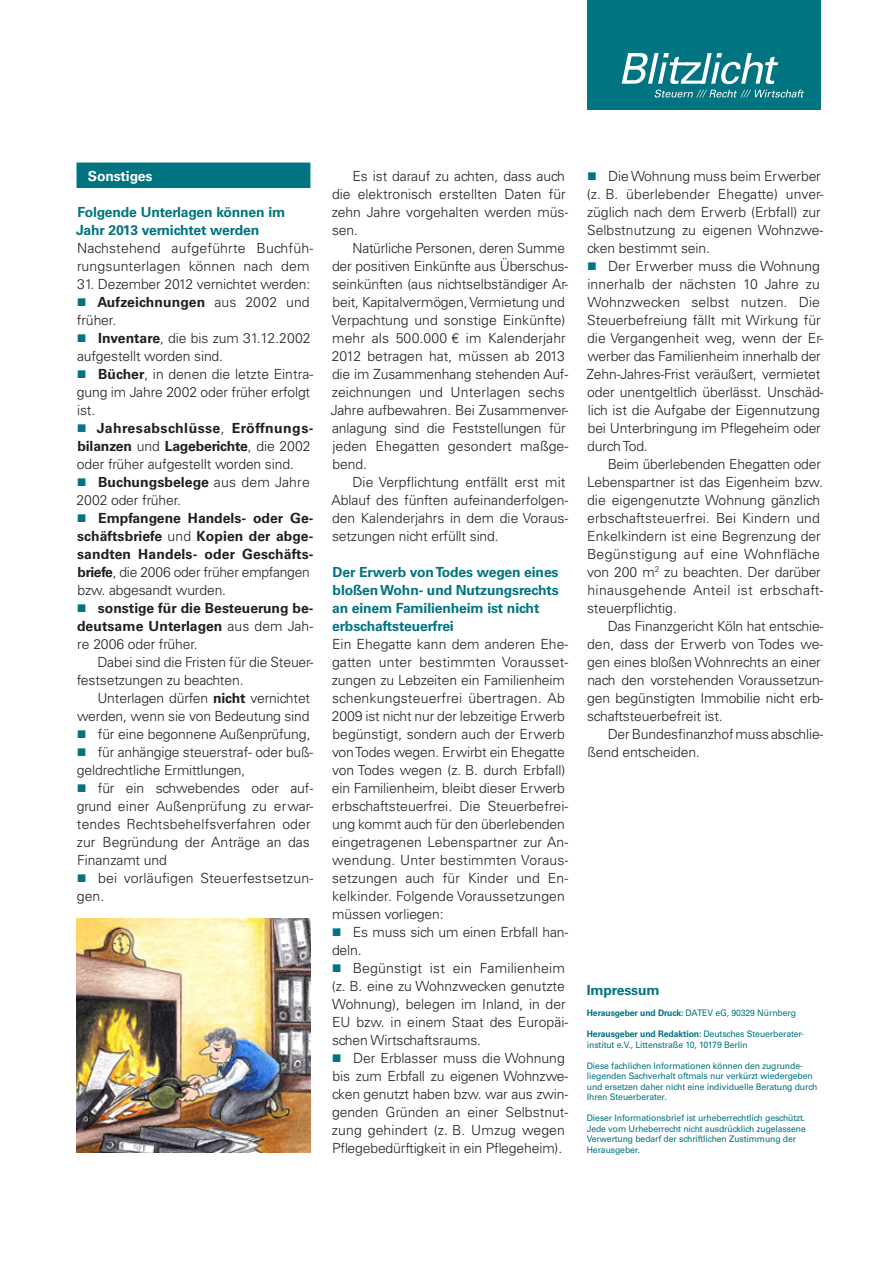
<style>
.page{position:relative;width:893px;height:1263px;background:#fff}
.page>*{position:absolute;margin:0;border:0;box-sizing:border-box;transform-origin:0 0}
.Grundtext{font:300 13.95px/18px "Univers LT Std";letter-spacing:-.01em;color:#231f20}
.t1{font:700 13.95px/18px "Univers LT Std";letter-spacing:.005em;color:#231f20}
.Überschrift{font:700 13.95px/18px "Univers LT Std";letter-spacing:-.01em;color:#007480}
.Grundtext-2{font:300 13.95px/18px "Univers LT Std";letter-spacing:.01em;color:#231f20}
.Rubrikbalken{font:700 13.95px "Univers LT Std";letter-spacing:-.01em;color:#fff}
.t2{font:9px/10.5px "Univers LT Std";letter-spacing:-.01em;color:#007480;scale:.96 1}
.s1{font-weight:700}
.s2{font-weight:300}
</style>
<div class="page">
<div style="left:587px;top:0;width:234px;height:110px;background:#007480"></div>
<svg style="left:622px;top:53px;width:156px;height:31px"></svg>
<svg style="left:655px;top:90px;width:149px;height:8px"></svg>
<div style="left:77px;top:163px;width:233px;height:25px;background:#007480"></div>
<img style="left:77px;top:918px;width:233px;height:235px">
<p class="Rubrikbalken" style="left:88px;top:167px;width:66px">Sonstiges</p>
<p class="Überschrift" style="left:76px;top:203px;width:211px">Folgende Unterlagen können im<br>Jahr 2013 vernichtet werden</p>
<p class="Grundtext-2" style="left:77px;top:239px;width:238px">Nachstehend aufgeführte Buchfüh&shy;rungsunterlagen können nach dem</p>
<p class="Grundtext" style="left:77px;top:275px;width:235px">31. Dezember 2012 vernichtet werden:</p>
<p class="Grundtext" style="left:77px;top:293px;width:234px;text-indent:20px"><span class="s1">Aufzeichnungen</span> aus 2002 und früher.</p>
<p class="Grundtext" style="left:77px;top:329px;width:235px;text-indent:21px"><span class="s1">Inventare</span>, die bis zum 31.12.2002 aufgestellt worden sind.</p>
<p class="Grundtext" style="left:77px;top:365px;width:238px;text-indent:21px"><span class="s1">Bücher</span>, in denen die letzte Eintra&shy;gung im Jahre 2002 oder früher erfolgt ist.</p>
<p class="t1" style="left:77px;top:419px;width:238px;text-indent:20px">Jahresabschlüsse<span class="s2">,</span> Eröffnungs&shy;bilanzen <span class="s2">und</span> Lageberichte<span class="s2">, die 2002 oder früher aufgestellt worden sind.</span></p>
<p class="Grundtext" style="left:77px;top:473px;width:235px;text-indent:22px"><span class="s1">Buchungsbelege</span> aus dem Jahre<br>2002 oder früher.</p>
<p class="t1" style="left:77px;top:509px;width:238px;text-indent:21px">Empfangene Handels- oder Ge&shy;schäftsbriefe <span class="s2">und</span> Kopien der abge&shy;sandten Handels- oder Geschäfts&shy;briefe<span class="s2">, die 2006 oder früher empfangen bzw. abgesandt wurden.</span></p>
<p class="t1" style="left:77px;top:599px;width:238px;text-align:justify;text-indent:21px">sonstige für die Besteuerung be&shy;deutsame Unterlagen <span class="s2">aus dem Jah&shy;re 2006 oder früher.</span></p>
<p class="Grundtext" style="left:77px;top:653px;width:238px;text-indent:20px">Dabei sind die Fristen für die Steuer&shy;festsetzungen zu beachten.</p>
<p class="Grundtext" style="left:77px;top:689px;width:235px;text-align:right">Unterlagen dürfen <span class="s1">nicht</span> vernichtet werden, wenn sie von Bedeutung sind</p>
<p class="Grundtext" style="left:98px;top:725px;width:214px">für eine begonnene Außenprüfung,</p>
<p class="Grundtext" style="left:77px;top:743px;width:238px;text-indent:21px">für anhängige steuerstraf- oder buß&shy;geldrechtliche Ermittlungen,</p>
<p class="Grundtext" style="left:77px;top:779px;width:238px;text-indent:21px">für ein schwebendes oder auf&shy;grund einer Außenprüfung zu erwar&shy;tendes Rechtsbehelfsverfahren oder zur Begründung der Anträge an das<br>Finanzamt und</p>
<p class="Grundtext-2" style="left:77px;top:869px;width:238px;text-indent:21px">bei vorläufigen Steuerfestsetzun&shy;gen.</p>
<p class="Grundtext" style="left:332px;top:167px;width:238px;text-indent:21px">Es ist darauf zu achten, dass auch die elektronisch erstellten Daten für zehn Jahre vorgehalten werden müs&shy;sen.</p>
<p class="Grundtext" style="left:331px;top:239px;width:239px;text-indent:22px">Natürliche Personen, deren Summe der positiven Einkünfte aus Überschus&shy;seinkünften (aus nichtselbständiger Ar&shy;beit, Kapitalvermögen, Vermietung und Verpachtung und sonstige Einkünfte) mehr als 500.000 € im Kalenderjahr 2012 betragen hat, müssen ab 2013 die im Zusammenhang stehenden Auf&shy;zeichnungen und Unterlagen sechs Jahre aufbewahren. Bei Zusammenver&shy;anlagung sind die Feststellungen für jeden Ehegatten gesondert maßge&shy;bend.</p>
<p class="Grundtext" style="left:331px;top:473px;width:238px;text-indent:21px">Die Verpflichtung entfällt erst mit Ablauf des fünften aufeinanderfolgen&shy;den Kalenderjahrs in dem die Voraus&shy;setzungen nicht erfüllt sind.</p>
<p class="Überschrift" style="left:332px;top:563px;width:228px">Der Erwerb von Todes wegen eines bloßen Wohn- und Nutzungsrechts an einem Familienheim ist nicht erbschaftsteuerfrei</p>
<p class="Grundtext" style="left:332px;top:635px;width:238px">Ein Ehegatte kann dem anderen Ehe&shy;gatten unter bestimmten Vorausset&shy;zungen zu Lebzeiten ein Familienheim schenkungsteuerfrei übertragen. Ab 2009 ist nicht nur der lebzeitige Erwerb begünstigt, sondern auch der Erwerb von Todes wegen. Erwirbt ein Ehegatte von Todes wegen (z. B. durch Erbfall) ein Familienheim, bleibt dieser Erwerb erbschaftsteuerfrei. Die Steuerbefrei&shy;ung kommt auch für den überlebenden eingetragenen Lebenspartner zur An&shy;wendung. Unter bestimmten Voraus&shy;setzungen auch für Kinder und En&shy;kelkinder. Folgende Voraussetzungen müssen vorliegen:</p>
<p class="Grundtext" style="left:332px;top:923px;width:238px;text-indent:21px">Es muss sich um einen Erbfall han&shy;deln.</p>
<p class="Grundtext" style="left:332px;top:959px;width:238px;text-indent:21px">Begünstigt ist ein Familienheim (z. B. eine zu Wohnzwecken genutzte<br>Wohnung), belegen im Inland, in der<br>EU bzw. in einem Staat des Europäi&shy;schen Wirtschaftsraums.</p>
<p class="Grundtext" style="left:332px;top:1049px;width:238px;text-indent:21px">Der Erblasser muss die Wohnung bis zum Erbfall zu eigenen Wohnzwe&shy;cken genutzt haben bzw. war aus zwin&shy;genden Gründen an einer Selbstnut&shy;zung gehindert (z. B. Umzug wegen Pflegebedürftigkeit in ein Pflegeheim).</p>
<p class="Grundtext" style="left:587px;top:167px;width:238px;text-indent:21px">Die Wohnung muss beim Erwerber (z. B. überlebender Ehegatte) unver&shy;züglich nach dem Erwerb (Erbfall) zur<br>Selbstnutzung zu eigenen Wohnzwe&shy;cken bestimmt sein.</p>
<p class="Grundtext" style="left:586px;top:257px;width:239px;text-indent:22px">Der Erwerber muss die Wohnung innerhalb der nächsten 10 Jahre zu Wohnzwecken selbst nutzen. Die Steuerbefreiung fällt mit Wirkung für die Vergangenheit weg, wenn der Er&shy;werber das Familienheim innerhalb der Zehn-Jahres-Frist veräußert, vermietet oder unentgeltlich überlässt. Unschäd&shy;lich ist die Aufgabe der Eigennutzung bei Unterbringung im Pflegeheim oder durch Tod.</p>
<p class="Grundtext" style="left:587px;top:455px;width:238px;text-indent:21px">Beim überlebenden Ehegatten oder Lebenspartner ist das Eigenheim bzw. die eigengenutzte Wohnung gänzlich erbschaftsteuerfrei. Bei Kindern und Enkelkindern ist eine Begrenzung der Begünstigung auf eine Wohnfläche von 200 m<sup>2</sup> zu beachten. Der darüber hinausgehende Anteil ist erbschaft&shy;steuerpflichtig.</p>
<p class="Grundtext" style="left:587px;top:617px;width:238px;text-indent:21px">Das Finanzgericht Köln hat entschie&shy;den, dass der Erwerb von Todes we&shy;gen eines bloßen Wohnrechts an einer nach den vorstehenden Voraussetzun&shy;gen begünstigten Immobilie nicht erb&shy;schaftsteuerbefreit ist.</p>
<p class="Grundtext" style="left:587px;top:725px;width:238px;text-indent:20px">Der Bundesfinanzhof muss abschlie&shy;ßend entscheiden.</p>
<p class="Überschrift" style="left:587px;top:981px;width:74px">Impressum</p>
<p class="t2" style="left:587px;top:1008px;width:219px"><span class="s1">Herausgeber und Druck:</span> DATEV eG, 90329 Nürnberg</p>
<p class="t2" style="left:587px;top:1029px;width:228px"><span class="s1">Herausgeber und Redaktion:</span> Deutsches Steuerberater&shy;institut e.V., Littenstraße 10, 10179 Berlin</p>
<p class="t2" style="left:587px;top:1060px;width:242px">Diese fachlichen Informationen können den zugrunde&shy;liegenden Sachverhalt oftmals nur verkürzt wiedergeben und ersetzen daher nicht eine individuelle Beratung durch Ihren Steuerberater.</p>
<p class="t2" style="left:587px;top:1113px;width:230px">Dieser Informationsbrief ist urheberrechtlich geschützt.<br>Jede vom Urheberrecht nicht ausdrücklich zugelassene Verwertung bedarf der schriftlichen Zustimmung der Herausgeber.</p>
</div>
